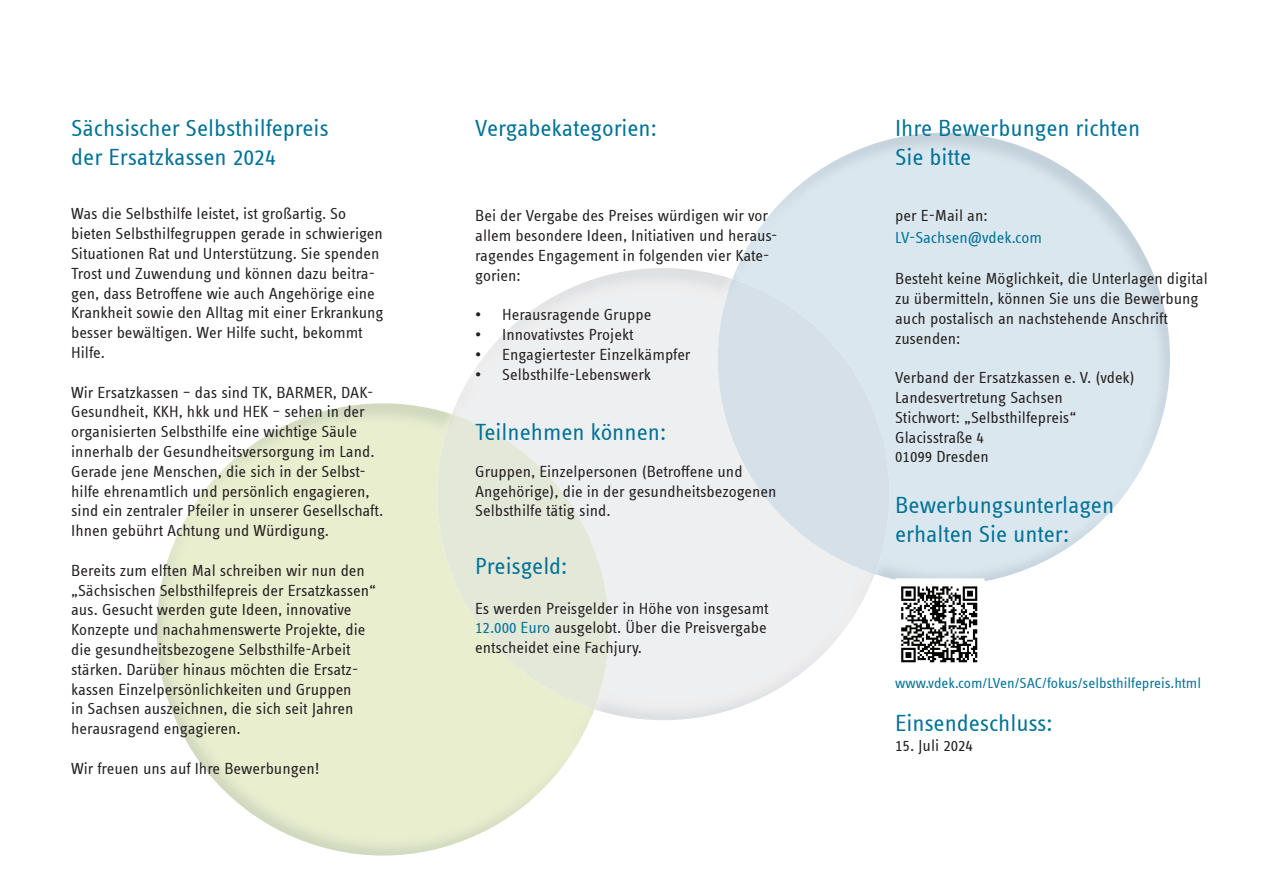
<style>
.page{position:relative;width:1263px;height:893px;background:#fff}
.page>*{position:absolute;margin:0;border:0;box-sizing:border-box;transform-origin:0 0}
.t1{font:24px/28.8px "Info Text Offc";color:#007297}
.t2{font:16.5px/19.8px "Info Text Offc";color:#231f20}
.t3{font:16.5px "Info Text Offc";letter-spacing:-.005em;color:#007297}
.t4{font:15px "Info Text Offc";letter-spacing:-.005em;color:#007297}
.s1{color:#007297}
</style>
<div class="page">
<img style="left:331px;top:726px;width:249px;height:129px">
<img style="left:178px;top:403px;width:256px;height:130px">
<img style="left:526px;top:709px;width:68px;height:31px">
<img style="left:405px;top:409px;width:46px;height:81px">
<div style="left:541px;top:383px;width:244px;height:222px;background:#eeeff0"></div>
<img style="left:437px;top:414px;width:172px;height:295px">
<img style="left:875px;top:470px;width:266px;height:111px">
<img style="left:732px;top:133px;width:312px;height:146px">
<img style="left:822px;top:198px;width:347px;height:272px">
<img style="left:1137px;top:334px;width:33px;height:73px">
<img style="left:1044px;top:156px;width:59px;height:58px">
<img style="left:718px;top:279px;width:171px;height:295px">
<img style="left:901px;top:586px;width:77px;height:77px">
<img style="left:895px;top:579px;width:89px;height:2px">
<h1 class="t1" style="left:71px;top:114px;width:259px">Sächsischer Selbsthilfepreis der Ersatzkassen 2024</h1>
<p class="t2" style="left:71px;top:204px;width:314px">Was die Selbsthilfe leistet, ist großartig. So bieten Selbsthilfegruppen gerade in schwierigen Situationen Rat und Unterstützung. Sie spenden Trost und Zuwendung und können dazu beitra&shy;gen, dass Betroffene wie auch Angehörige eine Krankheit sowie den Alltag mit einer Erkrankung besser bewältigen. Wer Hilfe sucht, bekommt Hilfe.</p>
<p class="t2" style="left:71px;top:382px;width:314px">Wir Ersatzkassen – das sind TK, BARMER, DAK-Gesundheit, KKH, hkk und HEK – sehen in der organisierten Selbsthilfe eine wichtige Säule innerhalb der Gesundheitsversorgung im Land.<br>Gerade jene Menschen, die sich in der Selbst&shy;hilfe ehrenamtlich und persönlich engagieren, sind ein zentraler Pfeiler in unserer Gesellschaft.<br>Ihnen gebührt Achtung und Würdigung.</p>
<p class="t2" style="left:71px;top:560px;width:306px">Bereits zum elften Mal schreiben wir nun den „Sächsischen Selbsthilfepreis der Ersatzkassen“ aus. Gesucht werden gute Ideen, innovative Konzepte und nachahmenswerte Projekte, die die gesundheitsbezogene Selbsthilfe-Arbeit stärken. Darüber hinaus möchten die Ersatz&shy;kassen Einzelpersönlichkeiten und Gruppen<br>in Sachsen auszeichnen, die sich seit Jahren herausragend engagieren.</p>
<p class="t2" style="left:71px;top:758px;width:250px">Wir freuen uns auf Ihre Bewerbungen!</p>
<h1 class="t1" style="left:475px;top:114px;width:183px">Vergabekategorien:</h1>
<p class="t2" style="left:475px;top:206px;width:304px">Bei der Vergabe des Preises würdigen wir vor allem besondere Ideen, Initiativen und heraus&shy;ragendes Engagement in folgenden vier Kate&shy;gorien:</p>
<p class="t2" style="left:475px;top:305px;width:178px">• Herausragende Gruppe</p>
<p class="t2" style="left:475px;top:325px;width:160px">• Innovativstes Projekt</p>
<p class="t2" style="left:475px;top:344px;width:217px">• Engagiertester Einzelkämpfer</p>
<p class="t2" style="left:475px;top:364px;width:177px">• Selbsthilfe-Lebenswerk</p>
<h1 class="t1" style="left:475px;top:418px;width:192px">Teilnehmen können:</h1>
<p class="t2" style="left:475px;top:461px;width:303px">Gruppen, Einzelpersonen (Betroffene und<br>Angehörige), die in der gesundheitsbezogenen<br>Selbsthilfe tätig sind.</p>
<h1 class="t1" style="left:475px;top:552px;width:94px">Preisgeld:</h1>
<p class="t2" style="left:475px;top:598px;width:295px;text-align:justify">Es werden Preisgelder in Höhe von insgesamt <span class="s1">12.000 Euro</span> ausgelobt. Über die Preisvergabe entscheidet eine Fachjury.</p>
<h1 class="t1" style="left:895px;top:114px;width:247px">Ihre Bewerbungen richten<br>Sie bitte</h1>
<p class="t2" style="left:895px;top:206px;width:94px">per E-Mail an:</p>
<p class="t3" style="left:895px;top:228px;width:148px">LV-Sachsen@vdek.com</p>
<p class="t2" style="left:895px;top:269px;width:314px">Besteht keine Möglichkeit, die Unterlagen digital zu übermitteln, können Sie uns die Bewerbung auch postalisch an nachstehende Anschrift zusenden:</p>
<p class="t2" style="left:895px;top:368px;width:241px">Verband der Ersatzkassen e. V. (vdek)<br>Landesvertretung Sachsen<br>Stichwort: „Selbsthilfepreis“<br>Glacisstraße 4<br>01099 Dresden</p>
<h1 class="t1" style="left:895px;top:490px;width:221px">Bewerbungsunterlagen erhalten Sie unter:</h1>
<p class="t4" style="left:895px;top:675px;width:307px">www.vdek.com/LVen/SAC/fokus/selbsthilfepreis.html</p>
<h1 class="t1" style="left:895px;top:709px;width:159px">Einsendeschluss:</h1>
<p class="t2" style="left:895px;top:735px;width:79px">15. Juli 2024</p>
</div>
